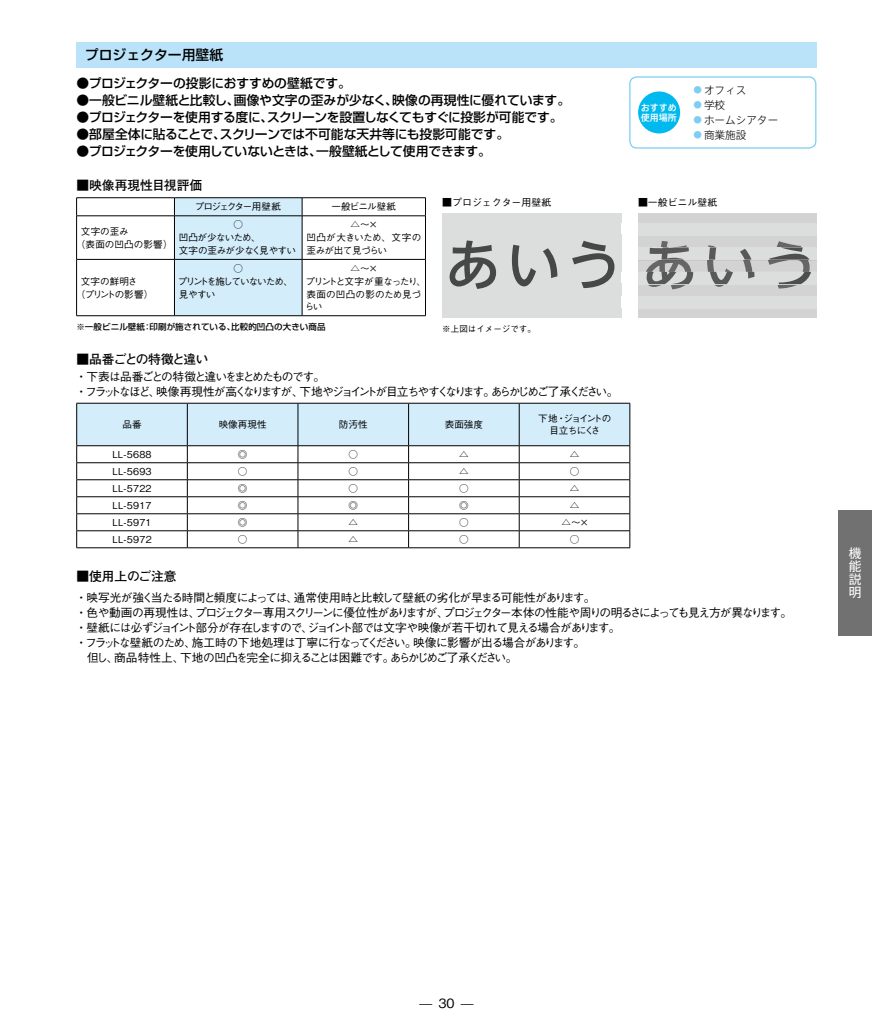
<style>
.page{position:relative;width:872px;height:1020px;background:#fff}
.page>*{position:absolute;margin:0;border:0;box-sizing:border-box;transform-origin:0 0}
.t1{font:500 13.8px "Shin Go Pro";color:#000}
.t2{font:500 12.75px "Shin Go Pro";letter-spacing:-.02em;color:#000}
.t3{font:500 12.75px "Shin Go Pro";color:#000}
.t4{font:700 12.75px "Futo Go B101 Pro";letter-spacing:-.01em;color:#000}
.t5{font:700 12.75px "Futo Go B101 Pro";letter-spacing:-.08em;color:#000}
.t6{font:12.75px/12.8px "Axis Std";color:#fff;text-align:justify}
.t7{font:500 12.75px "Gothic BBB Pro";color:#000}
.t8{font:500 11.7px "Gothic BBB Pro";letter-spacing:-.105em;color:#000}
.t9{font:500 11.7px/14.9px "Gothic BBB Pro";letter-spacing:-.175em;color:#000}
.t10{font:500 11.7px "Gothic BBB Pro";letter-spacing:-.08em;color:#000}
.t11{font:500 11.7px "Gothic BBB Pro";letter-spacing:-.075em;color:#000}
.t12{font:300 10.65px "Axis Std";color:#000}
.t13{font:500 9.9px "Gothic BBB Pro";color:#000}
.t14{font:500 9.6px/12.8px "Gothic BBB Pro";letter-spacing:-.005em;color:#000}
.t15{font:500 9.6px/12.8px "Gothic BBB Pro";letter-spacing:-.04em;color:#000}
.t16{font:500 9.6px/12.8px "Gothic BBB Pro";letter-spacing:-.06em;color:#000}
.t17{font:500 9.6px/12.8px "Gothic BBB Pro";letter-spacing:-.105em;color:#000}
.t18{font:500 9.6px/12.8px "Gothic BBB Pro";letter-spacing:-.15em;color:#000;text-align:center}
.t19{font:500 9.6px "Gothic BBB Pro";letter-spacing:-.16em;color:#000}
.t20{font:500 9px/10.5px "Axis Std";color:#fff}
.t21{font:500 8.55px "Shin Go Pro";letter-spacing:.01em;color:#000}
.t22{font:500 8.55px "Gothic BBB Pro";color:#000}
.s1{font-size:8.55px;color:#7ecef4}
</style>
<div class="page">
<div style="left:76px;top:42px;width:740px;height:26px;background:#bae3f9"></div>
<svg style="left:76px;top:403px;width:554px;height:144px"></svg>
<hr style="left:76px;top:547px;width:111px;height:1px;background:#000">
<hr style="left:187px;top:547px;width:111px;height:1px;background:#000">
<hr style="left:298px;top:547px;width:110px;height:1px;background:#000">
<hr style="left:408px;top:547px;width:111px;height:1px;background:#000">
<hr style="left:519px;top:547px;width:111px;height:1px;background:#000">
<div style="left:174px;top:198px;width:129px;height:117px;background:#d3edfb"></div>
<hr style="left:174px;top:216px;width:1px;height:43px;background:#000">
<hr style="left:302px;top:216px;width:1px;height:43px;background:#000">
<hr style="left:174px;top:260px;width:1px;height:56px;background:#000">
<hr style="left:302px;top:260px;width:1px;height:56px;background:#000">
<hr style="left:76px;top:197px;width:98px;height:1px;background:#000">
<svg style="left:76px;top:198px;width:1px;height:18px"></svg>
<hr style="left:174px;top:197px;width:128px;height:1px;background:#000">
<hr style="left:302px;top:197px;width:123px;height:1px;background:#000">
<svg style="left:425px;top:198px;width:1px;height:18px"></svg>
<hr style="left:76px;top:216px;width:98px;height:1px;background:#000">
<hr style="left:76px;top:216px;width:1px;height:43px;background:#000">
<hr style="left:174px;top:216px;width:128px;height:1px;background:#000">
<hr style="left:302px;top:216px;width:123px;height:1px;background:#000">
<hr style="left:425px;top:216px;width:1px;height:43px;background:#000">
<hr style="left:76px;top:259px;width:98px;height:1px;background:#000">
<hr style="left:76px;top:260px;width:1px;height:56px;background:#000">
<hr style="left:174px;top:259px;width:128px;height:1px;background:#000">
<hr style="left:302px;top:259px;width:123px;height:1px;background:#000">
<hr style="left:425px;top:260px;width:1px;height:56px;background:#000">
<hr style="left:76px;top:315px;width:98px;height:1px;background:#000">
<hr style="left:174px;top:315px;width:128px;height:1px;background:#000">
<hr style="left:302px;top:315px;width:123px;height:1px;background:#000">
<div style="left:629px;top:76px;width:187px;height:73px;border:1px solid #7ecef4;border-radius:7px"></div>
<div style="left:638px;top:91px;width:42px;height:42px;background:#00b9ef;border-radius:50%"></div>
<svg style="left:638px;top:214px;width:178px;height:104px;background:#c9c9c9"></svg>
<svg style="left:442px;top:214px;width:179px;height:104px;background:#c9caca"></svg>
<div style="left:837px;top:510px;width:34px;height:125px;background:#727171"></div>
<p class="t1" style="left:85px;top:44px;width:140px">プロジェクター用壁紙</p>
<p class="t2" style="left:76px;top:72px;width:276px">●プロジェクターの投影におすすめの壁紙です。</p>
<p class="t3" style="left:76px;top:89px;width:495px">●一般ビニル壁紙と比較し、画像や文字の歪みが少なく、映像の再現性に優れています。</p>
<p class="t2" style="left:76px;top:106px;width:487px">●プロジェクターを使用する度に、スクリーンを設置しなくてもすぐに投影が可能です。</p>
<p class="t2" style="left:76px;top:123px;width:434px">●部屋全体に貼ることで、スクリーンでは不可能な天井等にも投影可能です。</p>
<p class="t2" style="left:76px;top:140px;width:416px">●プロジェクターを使用していないときは、一般壁紙として使用できます。</p>
<p class="t4" style="left:76px;top:175px;width:127px">■映像再現性目視評価</p>
<p class="t20" style="left:640px;top:101px;width:38px">おすすめ使用場所</p>
<p class="t12" style="left:693px;top:82px;width:55px"><span class="s1">●</span> オフィス</p>
<p class="t12" style="left:693px;top:97px;width:33px"><span class="s1">●</span> 学校</p>
<p class="t12" style="left:693px;top:112px;width:87px"><span class="s1">●</span> ホームシアター</p>
<p class="t12" style="left:693px;top:127px;width:55px"><span class="s1">●</span> 商業施設</p>
<p class="t19" style="left:195px;top:199px;width:88px">プロジェクター用壁紙</p>
<p class="t15" style="left:331px;top:199px;width:66px">一般ビニル壁紙</p>
<p class="t14" style="left:76px;top:224px;width:98px;text-indent:5px">文字の歪み<br>（表面の凹凸の影響）</p>
<p class="t16" style="left:179px;top:217px;width:119px;text-indent:55px">○<br>凹凸が少ないため、<br>文字の歪みが少なく見やすい</p>
<p class="t15" style="left:306px;top:217px;width:117px;text-indent:44px">△～×<br>凹凸が大きいため、文字の歪みが出て見づらい</p>
<p class="t14" style="left:76px;top:274px;width:79px;text-indent:5px">文字の鮮明さ<br>（プリントの影響）</p>
<p class="t17" style="left:178px;top:261px;width:117px;text-indent:56px">○<br>プリントを施していないため、見やすい</p>
<p class="t14" style="left:305px;top:261px;width:123px;text-indent:46px">△～×<br>プリントと文字が重なったり、表面の凹凸の影のため見づらい</p>
<p class="t21" style="left:76px;top:320px;width:251px">※一般ビニル壁紙：印刷が施されている、比較的凹凸の大きい商品</p>
<p class="t5" style="left:76px;top:349px;width:134px">■品番ごとの特徴と違い</p>
<p class="t13" style="left:442px;top:195px;width:110px">■プロジェクター用壁紙</p>
<p class="t13" style="left:638px;top:195px;width:81px">■一般ビニル壁紙</p>
<p class="t22" style="left:442px;top:322px;width:95px">※上図はイメージです。</p>
<p class="t9" style="left:76px;top:368px;width:544px">・下表は品番ごとの特徴と違いをまとめたものです。<br>・フラットなほど、映像再現性が高くなりますが、下地やジョイントが目立ちやすくなります。あらかじめご了承ください。</p>
<p class="t14" style="left:122px;top:417px;width:21px">品番</p>
<p class="t14" style="left:219px;top:417px;width:49px">映像再現性</p>
<p class="t14" style="left:339px;top:417px;width:30px">防汚性</p>
<p class="t14" style="left:444px;top:417px;width:40px">表面強度</p>
<p class="t18" style="left:538px;top:411px;width:75px">下地・ジョイントの目立ちにくさ</p>
<p class="t14" style="left:112px;top:447px;width:41px">LL-5688</p>
<p class="t14" style="left:238px;top:447px;width:11px">◎</p>
<p class="t14" style="left:348px;top:447px;width:11px">○</p>
<p class="t14" style="left:459px;top:447px;width:11px">△</p>
<p class="t14" style="left:569px;top:447px;width:11px">△</p>
<p class="t14" style="left:112px;top:464px;width:41px">LL-5693</p>
<p class="t14" style="left:238px;top:464px;width:11px">○</p>
<p class="t14" style="left:348px;top:464px;width:11px">○</p>
<p class="t14" style="left:459px;top:464px;width:11px">△</p>
<p class="t14" style="left:569px;top:464px;width:11px">○</p>
<p class="t14" style="left:112px;top:481px;width:41px">LL-5722</p>
<p class="t14" style="left:238px;top:481px;width:11px">◎</p>
<p class="t14" style="left:348px;top:481px;width:11px">○</p>
<p class="t14" style="left:459px;top:481px;width:11px">○</p>
<p class="t14" style="left:569px;top:481px;width:11px">△</p>
<p class="t14" style="left:112px;top:498px;width:41px">LL-5917</p>
<p class="t14" style="left:238px;top:498px;width:11px">◎</p>
<p class="t14" style="left:348px;top:498px;width:11px">◎</p>
<p class="t14" style="left:459px;top:498px;width:11px">◎</p>
<p class="t14" style="left:569px;top:498px;width:11px">△</p>
<p class="t14" style="left:112px;top:515px;width:41px">LL-5971</p>
<p class="t14" style="left:238px;top:515px;width:11px">◎</p>
<p class="t14" style="left:348px;top:515px;width:11px">△</p>
<p class="t14" style="left:459px;top:515px;width:11px">○</p>
<p class="t14" style="left:561px;top:515px;width:29px">△～×</p>
<p class="t14" style="left:112px;top:532px;width:41px">LL-5972</p>
<p class="t14" style="left:238px;top:532px;width:11px">○</p>
<p class="t14" style="left:348px;top:532px;width:11px">△</p>
<p class="t14" style="left:459px;top:532px;width:11px">○</p>
<p class="t14" style="left:569px;top:532px;width:11px">○</p>
<p class="t4" style="left:76px;top:566px;width:102px">■使用上のご注意</p>
<p class="t10" style="left:76px;top:588px;width:521px">・映写光が強く当たる時間と頻度によっては、通常使用時と比較して壁紙の劣化が早まる可能性があります。</p>
<p class="t8" style="left:76px;top:603px;width:718px">・色や動画の再現性は、プロジェクター専用スクリーンに優位性がありますが、プロジェクター本体の性能や周りの明るさによっても見え方が異なります。</p>
<p class="t8" style="left:76px;top:618px;width:546px">・壁紙には必ずジョイント部分が存在しますので、ジョイント部では文字や映像が若干切れて見える場合があります。</p>
<p class="t11" style="left:76px;top:633px;width:511px">・フラットな壁紙のため、施工時の下地処理は丁寧に行なってください。映像に影響が出る場合があります。</p>
<p class="t8" style="left:87px;top:648px;width:432px">但し、商品特性上、下地の凹凸を完全に抑えることは困難です。あらかじめご了承ください。</p>
<p class="t6" style="left:848px;top:546px;width:14px">機能説明</p>
<p class="t7" style="left:419px;top:993px;width:55px">— 30 —</p>
</div>
